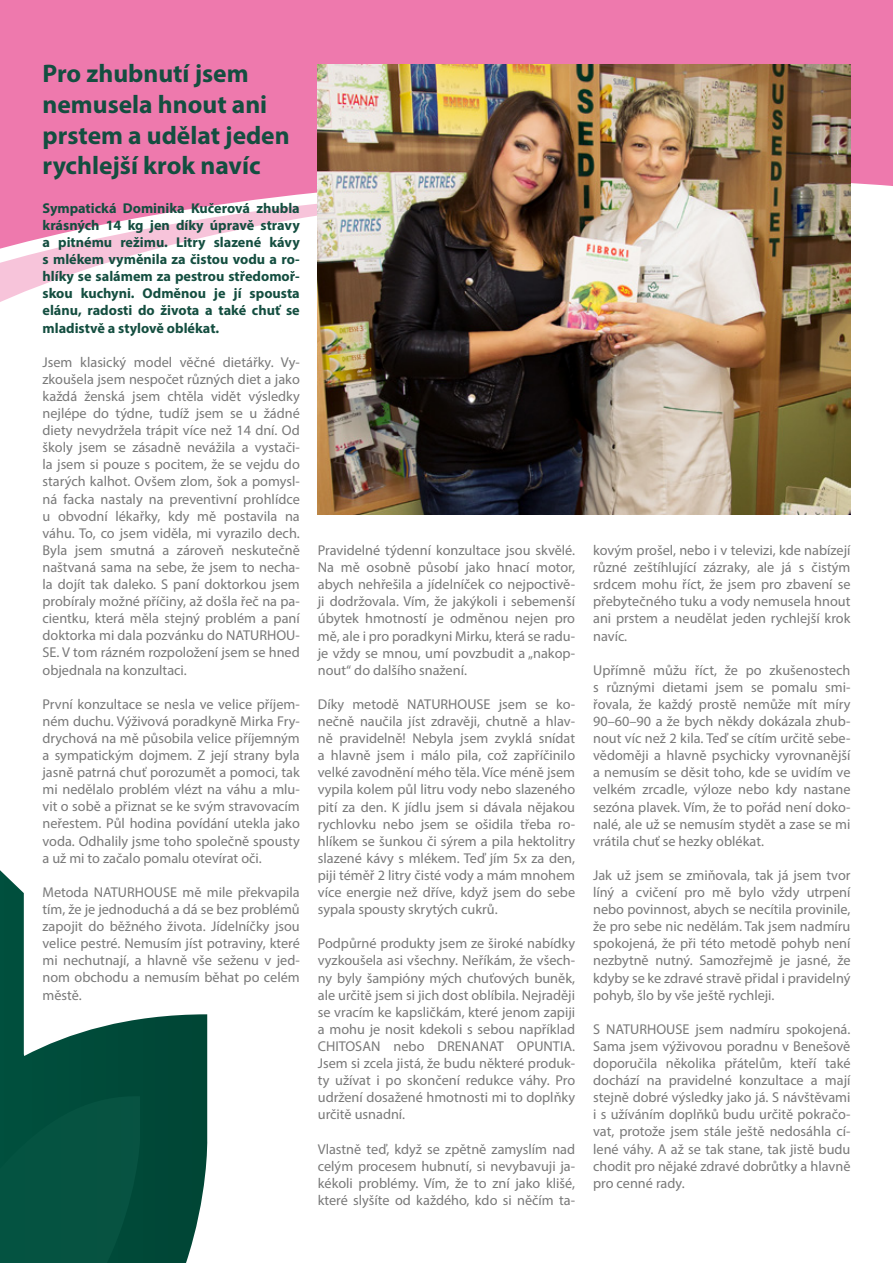
<style>
.page{position:relative;width:893px;height:1263px;background:#fff}
.page>*{position:absolute;margin:0;border:0;box-sizing:border-box;transform-origin:0 0}
.t1{font:700 25.5px/30.6px "Myriad Pro";color:#144e40}
.t2{font:14.25px/17.1px "Myriad Pro";color:#797979;text-align:justify}
.t3{font:700 14.25px/17.1px "Myriad Pro";color:#144e40;text-align:justify}
</style>
<div class="page">
<svg style="left:0;top:870px;width:208px;height:393px"></svg>
<svg style="left:0;top:269px;width:851px;height:43px"></svg>
<svg style="left:0;top:255px;width:851px;height:14px"></svg>
<svg style="left:0;top:0;width:893px;height:255px;background:#ef87b5"></svg>
<img style="left:318px;top:64px;width:532px;height:450px">
<h1 class="t1" style="left:43px;top:58px;width:249px">Pro zhubnutí jsem nemusela hnout ani prstem a udělat jeden rychlejší krok navíc</h1>
<p class="t3" style="left:43px;top:199px;width:259px">Sympatická Dominika Kučerová zhubla krásných 14 kg jen díky úpravě stravy a pitnému režimu. Litry slazené kávy s mlékem vyměnila za čistou vodu a ro&shy;hlíky se salámem za pestrou středomoř&shy;skou kuchyni. Odměnou je jí spousta elánu, radosti do života a také chuť se mladistvě a stylově oblékat.</p>
<p class="t2" style="left:43px;top:353px;width:259px">Jsem klasický model věčné dietářky. Vy&shy;zkoušela jsem nespočet různých diet a jako každá ženská jsem chtěla vidět výsledky nejlépe do týdne, tudíž jsem se u žádné diety nevydržela trápit více než 14 dní. Od školy jsem se zásadně nevážila a vystači&shy;la jsem si pouze s pocitem, že se vejdu do starých kalhot. Ovšem zlom, šok a pomysl&shy;ná facka nastaly na preventivní prohlídce u obvodní lékařky, kdy mě postavila na váhu. To, co jsem viděla, mi vyrazilo dech.<br>Byla jsem smutná a zároveň neskutečně naštvaná sama na sebe, že jsem to necha&shy;la dojít tak daleko. S paní doktorkou jsem probíraly možné příčiny, až došla řeč na pa&shy;cientku, která měla stejný problém a paní doktorka mi dala pozvánku do NATURHOU-SE. V tom rázném rozpoložení jsem se hned objednala na konzultaci.</p>
<p class="t2" style="left:43px;top:695px;width:259px">První konzultace se nesla ve velice příjem&shy;ném duchu. Výživová poradkyně Mirka Fry&shy;drychová na mě působila velice příjemným a sympatickým dojmem. Z její strany byla jasně patrná chuť porozumět a pomoci, tak mi nedělalo problém vlézt na váhu a mlu&shy;vit o sobě a přiznat se ke svým stravovacím neřestem. Půl hodina povídání utekla jako voda. Odhalily jsme toho společně spousty a už mi to začalo pomalu otevírat oči.</p>
<p class="t2" style="left:43px;top:883px;width:259px">Metoda NATURHOUSE mě mile překvapila tím, že je jednoduchá a dá se bez problémů zapojit do běžného života. Jídelníčky jsou velice pestré. Nemusím jíst potraviny, které mi nechutnají, a hlavně vše seženu v jed&shy;nom obchodu a nemusím běhat po celém městě.</p>
<p class="t2" style="left:318px;top:541px;width:259px">Pravidelné týdenní konzultace jsou skvělé.<br>Na mě osobně působí jako hnací motor, abych nehřešila a jídelníček co nejpoctivě&shy;ji dodržovala. Vím, že jakýkoli i sebemenší úbytek hmotností je odměnou nejen pro mě, ale i pro poradkyni Mirku, která se radu&shy;je vždy se mnou, umí povzbudit a „nakop&shy;nout“ do dalšího snažení.</p>
<p class="t2" style="left:318px;top:695px;width:259px">Díky metodě NATURHOUSE jsem se ko&shy;nečně naučila jíst zdravěji, chutně a hlav&shy;ně pravidelně! Nebyla jsem zvyklá snídat a hlavně jsem i málo pila, což zapříčinilo velké zavodnění mého těla. Více méně jsem vypila kolem půl litru vody nebo slazeného pití za den. K jídlu jsem si dávala nějakou rychlovku nebo jsem se ošidila třeba ro&shy;hlíkem se šunkou či sýrem a pila hektolitry slazené kávy s mlékem. Teď jím 5x za den, piji téměř 2 litry čisté vody a mám mnohem více energie než dříve, když jsem do sebe sypala spousty skrytých cukrů.</p>
<p class="t2" style="left:318px;top:935px;width:259px">Podpůrné produkty jsem ze široké nabídky vyzkoušela asi všechny. Neříkám, že všech&shy;ny byly šampióny mých chuťových buněk, ale určitě jsem si jich dost oblíbila. Nejraději se vracím ke kapsličkám, které jenom zapiji a mohu je nosit kdekoli s sebou například CHITOSAN nebo DRENANAT OPUNTIA.<br>Jsem si zcela jistá, že budu některé produk&shy;ty užívat i po skončení redukce váhy. Pro udržení dosažené hmotnosti mi to doplňky určitě usnadní.</p>
<p class="t2" style="left:318px;top:1140px;width:259px">Vlastně teď, když se zpětně zamyslím nad celým procesem hubnutí, si nevybavuji ja&shy;kékoli problémy. Vím, že to zní jako klišé, které slyšíte od každého, kdo si něčím ta-</p>
<p class="t2" style="left:593px;top:541px;width:259px">kovým prošel, nebo i v televizi, kde nabízejí různé zeštíhlující zázraky, ale já s čistým srdcem mohu říct, že jsem pro zbavení se přebytečného tuku a vody nemusela hnout ani prstem a neudělat jeden rychlejší krok navíc.</p>
<p class="t2" style="left:593px;top:661px;width:259px">Upřímně můžu říct, že po zkušenostech s různými dietami jsem se pomalu smi&shy;řovala, že každý prostě nemůže mít míry 90–60–90 a že bych někdy dokázala zhub&shy;nout víc než 2 kila. Teď se cítím určitě sebe&shy;vědoměji a hlavně psychicky vyrovnanější a nemusím se děsit toho, kde se uvidím ve velkém zrcadle, výloze nebo kdy nastane sezóna plavek. Vím, že to pořád není doko&shy;nalé, ale už se nemusím stydět a zase se mi vrátila chuť se hezky oblékat.</p>
<p class="t2" style="left:593px;top:866px;width:259px">Jak už jsem se zmiňovala, tak já jsem tvor líný a cvičení pro mě bylo vždy utrpení nebo povinnost, abych se necítila provinile, že pro sebe nic nedělám. Tak jsem nadmíru spokojená, že při této metodě pohyb není nezbytně nutný. Samozřejmě je jasné, že kdyby se ke zdravé stravě přidal i pravidelný pohyb, šlo by vše ještě rychleji.</p>
<p class="t2" style="left:593px;top:1020px;width:259px">S NATURHOUSE jsem nadmíru spokojená.<br>Sama jsem výživovou poradnu v Benešově doporučila několika přátelům, kteří také dochází na pravidelné konzultace a mají stejně dobré výsledky jako já. S návštěvami i s užíváním doplňků budu určitě pokračo&shy;vat, protože jsem stále ještě nedosáhla cí&shy;lené váhy. A až se tak stane, tak jistě budu chodit pro nějaké zdravé dobrůtky a hlavně pro cenné rady.</p>
</div>
